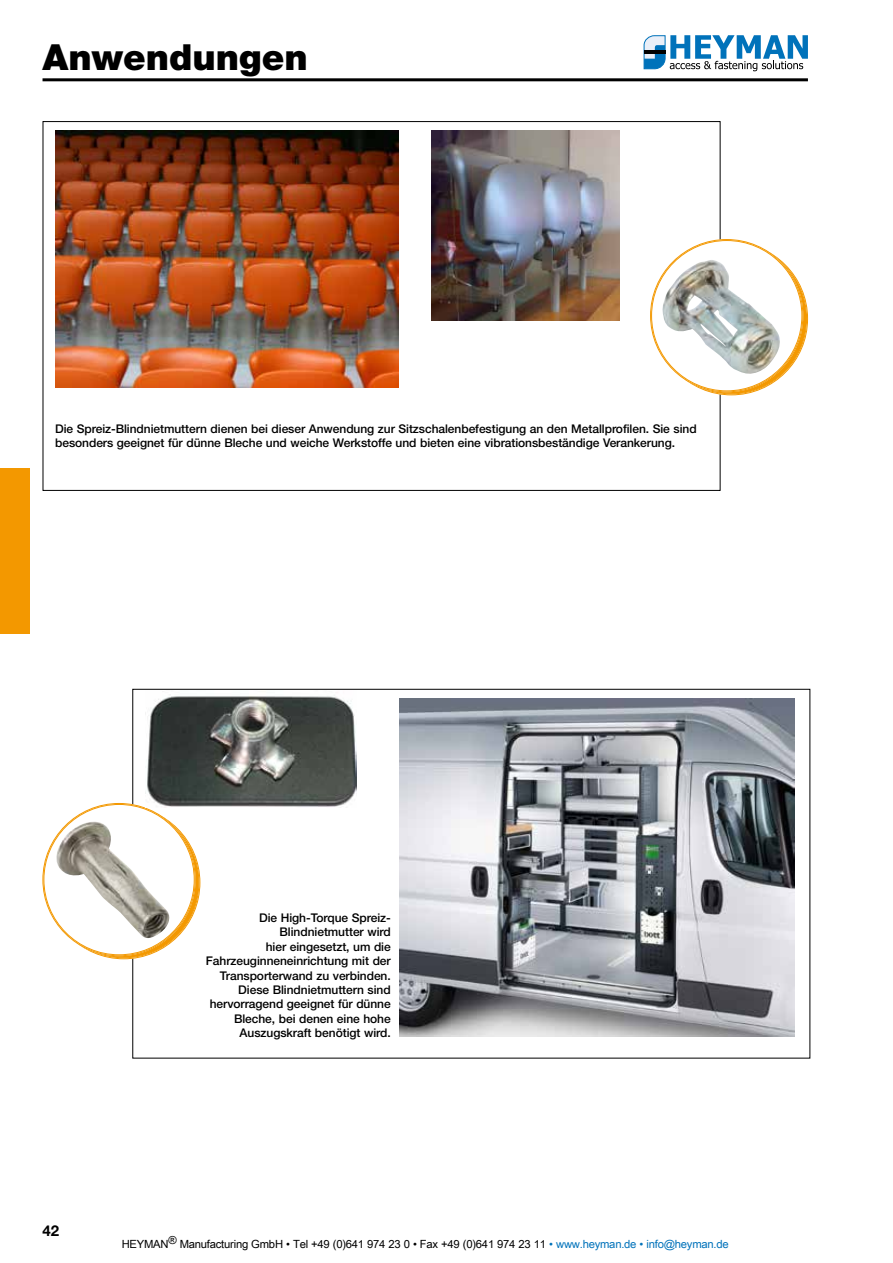
<style>
.page{position:relative;width:893px;height:1263px;background:#fff}
.page>*{position:absolute;margin:0;border:0;box-sizing:border-box;transform-origin:0 0}
.t1{font:900 36px "Helvetica Neue";color:#000}
.t2{font:700 15px "Helvetica Neue";color:#000}
.t3{font:500 12px/14.4px "Helvetica Neue";letter-spacing:-.005em;color:#000}
.t4{font:11.25px "Arial Unicode MS";letter-spacing:-.02em;color:#000}
.s1{color:#0072ba}
</style>
<div class="page">
<hr style="left:43px;top:78px;width:765px;height:3px;background:#000">
<svg style="left:644px;top:35px;width:164px;height:36px"></svg>
<hr style="left:644px;top:51px;width:22px;height:3px;background:#000">
<div style="left:0;top:468px;width:30px;height:166px;background:#f39800"></div>
<svg style="left:656px;top:243px;width:151px;height:151px"></svg>
<svg style="left:651px;top:240px;width:151px;height:151px"></svg>
<img style="left:657px;top:275px;width:5px;height:82px">
<div style="left:654px;top:246px;width:145px;height:140px;background:#fff;border-radius:50%"></div>
<img style="left:662px;top:260px;width:119px;height:115px">
<img style="left:55px;top:130px;width:344px;height:258px">
<img style="left:432px;top:130px;width:188px;height:191px">
<svg style="left:48px;top:807px;width:152px;height:151px"></svg>
<svg style="left:43px;top:804px;width:152px;height:151px"></svg>
<div style="left:47px;top:810px;width:144px;height:139px;background:#fff;border-radius:50%"></div>
<img style="left:51px;top:822px;width:120px;height:117px">
<img style="left:400px;top:698px;width:394px;height:339px">
<img style="left:147px;top:694px;width:210px;height:113px">
<h1 class="t1" style="left:43px;top:36px;width:267px">Anwendungen</h1>
<p class="t3" style="left:55px;top:421px;width:643px">Die Spreiz-Blindnietmuttern dienen bei dieser Anwendung zur Sitzschalenbefestigung an den Metallprofilen. Sie sind besonders geeignet für dünne Bleche und weiche Werkstoffe und bieten eine vibrationsbeständige Verankerung.</p>
<p class="t3" style="left:206px;top:910px;width:186px;text-align:right">Die High-Torque Spreiz-<br>Blindnietmutter wird<br>hier eingesetzt, um die<br>Fahrzeuginneneinrichtung mit der<br>Transporterwand zu verbinden.<br>Diese Blindnietmuttern sind hervorragend geeignet für dünne<br>Bleche, bei denen eine hohe<br>Auszugskraft benötigt wird.</p>
<p class="t2" style="left:43px;top:1222px;width:18px">42</p>
<p class="t4" style="left:122px;top:1235px;width:609px">HEYMAN® Manufacturing GmbH • Tel +49 (0)641 974 23 0 • Fax +49 (0)641 974 23 11 <span class="s1">• www.heyman.de • info@heyman.de</span></p>
</div>
